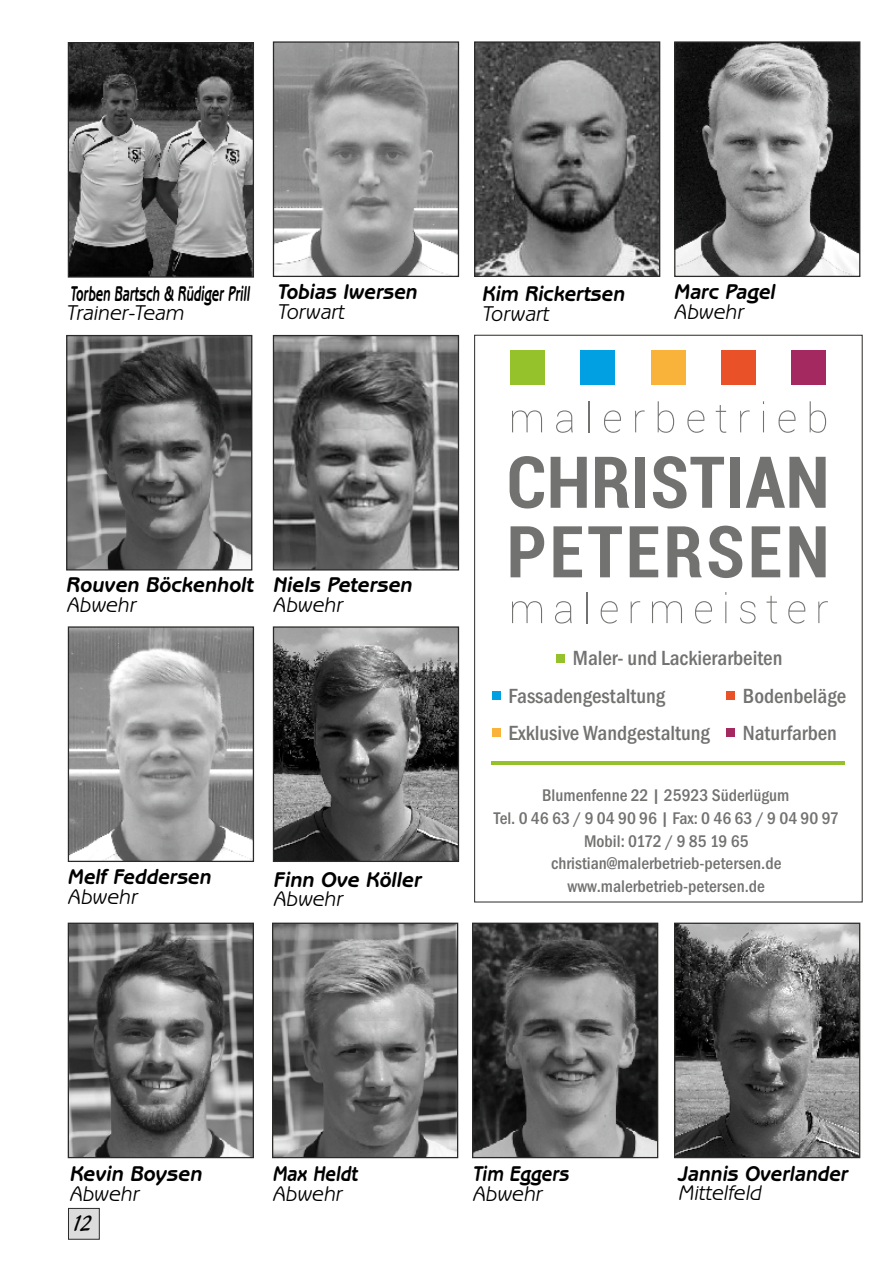
<style>
.page{position:relative;width:893px;height:1263px;background:#fff}
.page>*{position:absolute;margin:0;border:0;box-sizing:border-box;transform-origin:0 0}
.t1{font:24px "Blacklight D";color:#000;scale:.77 1}
.t2{font:italic 700 21.75px "Benguiat Gothic IT Cby BT";color:#000}
.t3{font:italic 21.75px "Benguiat Gothic IT Cby BT";color:#000}
.t4{font:italic 700 21.75px "Benguiat Gothic IT Cby BT";color:#000;scale:.62 1}
.t5{font:italic 700 21.75px "Benguiat Gothic IT Cby BT";color:#000;scale:.89 1}
.t6{font:500 condensed 21.15px/37.2px "Franklin Gothic";color:#727271}
.t7{font:500 condensed 17.4px/22.8px "Franklin Gothic";color:#727271;text-align:center}
</style>
<div class="page">
<div style="left:68px;top:1208px;width:31px;height:31px;background:#dcdcdc;border:1px solid #2b2a29"></div>
<img style="left:275px;top:337px;width:182px;height:231px">
<div style="left:273px;top:335px;width:186px;height:235px;border:1px solid #2b2a29"></div>
<img style="left:274px;top:925px;width:182px;height:231px">
<div style="left:272px;top:923px;width:186px;height:235px;border:1px solid #2b2a29"></div>
<img style="left:70px;top:925px;width:182px;height:231px">
<img style="left:70px;top:44px;width:182px;height:232px">
<div style="left:68px;top:923px;width:186px;height:235px;border:1px solid #2b2a29"></div>
<hr style="left:491px;top:761px;width:354px;height:4px;background:#95c12b">
<svg style="left:512px;top:410px;width:30px;height:22px"></svg>
<svg style="left:556px;top:410px;width:17px;height:23px"></svg>
<hr style="left:588px;top:401px;width:1px;height:31px;background:#727271">
<svg style="left:604px;top:410px;width:17px;height:23px"></svg>
<svg style="left:635px;top:410px;width:10px;height:22px"></svg>
<svg style="left:658px;top:401px;width:16px;height:32px"></svg>
<svg style="left:687px;top:410px;width:17px;height:23px"></svg>
<svg style="left:716px;top:405px;width:10px;height:28px"></svg>
<svg style="left:740px;top:410px;width:10px;height:22px"></svg>
<svg style="left:763px;top:411px;width:1px;height:21px"></svg>
<svg style="left:778px;top:410px;width:17px;height:23px"></svg>
<svg style="left:810px;top:401px;width:16px;height:32px"></svg>
<svg style="left:512px;top:601px;width:30px;height:22px"></svg>
<svg style="left:555px;top:601px;width:17px;height:22px"></svg>
<hr style="left:586px;top:592px;width:1px;height:31px;background:#727271">
<svg style="left:601px;top:601px;width:17px;height:22px"></svg>
<svg style="left:631px;top:601px;width:9px;height:22px"></svg>
<svg style="left:652px;top:601px;width:30px;height:22px"></svg>
<svg style="left:695px;top:601px;width:17px;height:22px"></svg>
<svg style="left:725px;top:601px;width:1px;height:22px"></svg>
<svg style="left:740px;top:601px;width:15px;height:22px"></svg>
<svg style="left:766px;top:596px;width:11px;height:27px"></svg>
<svg style="left:788px;top:601px;width:17px;height:22px"></svg>
<svg style="left:818px;top:601px;width:10px;height:22px"></svg>
<svg style="left:510px;top:456px;width:34px;height:52px"></svg>
<svg style="left:551px;top:457px;width:36px;height:51px"></svg>
<svg style="left:595px;top:457px;width:34px;height:51px"></svg>
<div style="left:635px;top:457px;width:10px;height:51px;background:#727271"></div>
<svg style="left:653px;top:456px;width:71px;height:52px"></svg>
<div style="left:730px;top:457px;width:10px;height:51px;background:#727271"></div>
<svg style="left:746px;top:457px;width:80px;height:51px"></svg>
<svg style="left:511px;top:526px;width:33px;height:51px"></svg>
<svg style="left:553px;top:526px;width:29px;height:51px"></svg>
<svg style="left:588px;top:526px;width:34px;height:51px"></svg>
<svg style="left:630px;top:526px;width:28px;height:51px"></svg>
<svg style="left:667px;top:526px;width:35px;height:51px"></svg>
<svg style="left:709px;top:526px;width:33px;height:52px"></svg>
<svg style="left:752px;top:526px;width:28px;height:51px"></svg>
<svg style="left:789px;top:526px;width:37px;height:51px"></svg>
<div style="left:511px;top:350px;width:34px;height:35px;background:#95c12b"></div>
<div style="left:581px;top:350px;width:34px;height:35px;background:#00a0e3"></div>
<div style="left:651px;top:350px;width:34px;height:35px;background:#f9b33b"></div>
<div style="left:721px;top:350px;width:34px;height:35px;background:#e95229"></div>
<div style="left:791px;top:350px;width:34px;height:35px;background:#a42960"></div>
<div style="left:556px;top:654px;width:9px;height:9px;background:#95c12b"></div>
<div style="left:492px;top:691px;width:8px;height:9px;background:#00a0e3"></div>
<div style="left:492px;top:728px;width:8px;height:9px;background:#f9b33b"></div>
<div style="left:726px;top:691px;width:9px;height:9px;background:#e95229"></div>
<div style="left:726px;top:729px;width:9px;height:8px;background:#a42960"></div>
<img style="left:68px;top:337px;width:182px;height:231px">
<div style="left:66px;top:335px;width:186px;height:235px;border:1px solid #2b2a29"></div>
<img style="left:474px;top:925px;width:182px;height:231px">
<div style="left:472px;top:923px;width:186px;height:235px;border:1px solid #2b2a29"></div>
<img style="left:70px;top:628px;width:182px;height:232px">
<div style="left:68px;top:626px;width:186px;height:236px;border:1px solid #2b2a29"></div>
<div style="left:68px;top:42px;width:186px;height:236px;border:1px solid #2b2a29"></div>
<img style="left:676px;top:43px;width:182px;height:232px">
<div style="left:674px;top:41px;width:186px;height:236px;border:1px solid #2b2a29"></div>
<img style="left:275px;top:628px;width:182px;height:232px">
<div style="left:273px;top:626px;width:186px;height:236px;border:1px solid #2b2a29"></div>
<img style="left:676px;top:925px;width:182px;height:231px">
<div style="left:674px;top:923px;width:186px;height:235px;border:1px solid #2b2a29"></div>
<img style="left:476px;top:43px;width:182px;height:232px">
<div style="left:474px;top:41px;width:186px;height:236px;border:1px solid #2b2a29"></div>
<img style="left:275px;top:43px;width:182px;height:232px">
<div style="left:273px;top:41px;width:186px;height:236px;border:1px solid #2b2a29"></div>
<p class="t4" style="left:71px;top:284px;width:291px">Torben Bartsch &amp; Rüdiger Prill</p>
<p class="t3" style="left:67px;top:304px;width:119px">Trainer-Team</p>
<p class="t2" style="left:278px;top:283px;width:141px">Tobias Iwersen</p>
<p class="t3" style="left:278px;top:303px;width:68px">Torwart</p>
<p class="t2" style="left:483px;top:284px;width:144px">Kim Rickertsen</p>
<p class="t3" style="left:483px;top:304px;width:68px">Torwart</p>
<p class="t2" style="left:675px;top:282px;width:103px">Marc Pagel</p>
<p class="t3" style="left:675px;top:302px;width:71px">Abwehr</p>
<p class="t2" style="left:67px;top:576px;width:189px">Rouven Böckenholt</p>
<p class="t3" style="left:67px;top:595px;width:71px">Abwehr</p>
<p class="t2" style="left:274px;top:576px;width:141px">Niels Petersen</p>
<p class="t3" style="left:274px;top:596px;width:71px">Abwehr</p>
<p class="t2" style="left:69px;top:867px;width:145px">Melf Feddersen</p>
<p class="t3" style="left:69px;top:887px;width:71px">Abwehr</p>
<p class="t2" style="left:274px;top:870px;width:150px">Finn Ove Köller</p>
<p class="t3" style="left:274px;top:890px;width:71px">Abwehr</p>
<p class="t6" style="left:508px;top:641px;width:275px;text-indent:64px">Maler- und Lackierarbeiten<br>Fassadengestaltung<br>Exklusive Wandgestaltung</p>
<p class="t6" style="left:743px;top:678px;width:105px">Bodenbeläge<br>Naturfarben</p>
<p class="t7" style="left:494px;top:785px;width:347px">Blumenfenne 22 | 25923 Süderlügum<br>Tel. 0 46 63 / 9 04 90 96 | Fax: 0 46 63 / 9 04 90 97<br>Mobil: 0172 / 9 85 19 65 christian@malerbetrieb-petersen.de www.malerbetrieb-petersen.de</p>
<p class="t2" style="left:70px;top:1165px;width:134px">Kevin Boysen</p>
<p class="t3" style="left:70px;top:1184px;width:71px">Abwehr</p>
<h1 class="t1" style="left:72px;top:1213px;width:29px">12</h1>
<p class="t5" style="left:273px;top:1165px;width:97px">Max Heldt</p>
<p class="t3" style="left:273px;top:1184px;width:71px">Abwehr</p>
<p class="t5" style="left:473px;top:1165px;width:110px">Tim Eggers</p>
<p class="t3" style="left:473px;top:1184px;width:71px">Abwehr</p>
<p class="t2" style="left:679px;top:1164px;width:171px">Jannis Overlander</p>
<p class="t3" style="left:679px;top:1184px;width:85px">Mittelfeld</p>
</div>
